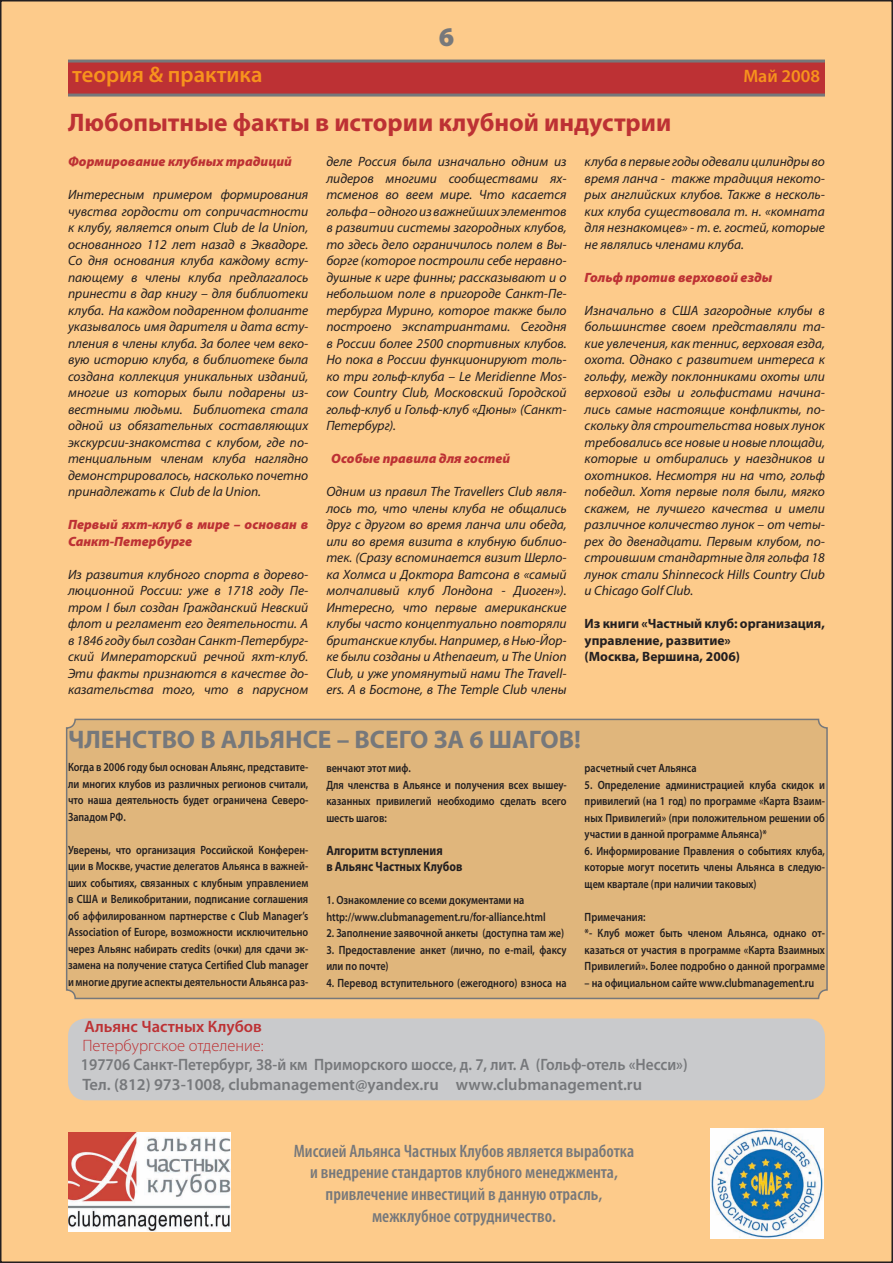
<style>
.page{position:relative;width:893px;height:1263px;background:#fff}
.page>*{position:absolute;margin:0;border:0;box-sizing:border-box;transform-origin:0 0}
.t1{font:900 27px "Myriad Pro";color:#76787b}
.t2{font:700 25.5px "Myriad Pro";color:#bd3134}
.t3{font:700 25.5px "Myriad Pro";color:#76787b}
.t4{font:600 22.5px "Myriad Pro";color:#f7931d}
.t5{font:600 condensed 18px/21.6px "Myriad Pro";color:#76787b;text-align:center}
.t6{font:600 18px "Myriad Pro";color:#f7931d}
.t7{font:600 16.5px/19.8px "Myriad Pro";color:#76787b;scale:.93 1}
.t8{font:300 16.5px "Myriad Pro";color:#bd3134}
.t9{font:600 16.5px "Myriad Pro";color:#bd3134}
.t10{font:italic 13.5px/16.5px "Myriad Pro";color:#231f20;text-align:justify}
.t11{font:italic 900 13.5px/16.5px "Myriad Pro";color:#bd3134}
.t12{font:700 13.5px/16.5px "Myriad Pro";color:#231f20}
.t13{font:700 13.5px/16.5px "Myriad Pro";color:#231f20;scale:.85 1}
.t14{font:600 12px/16.5px "Myriad Pro";color:#231f20;text-align:justify;scale:.85 1}
</style>
<div class="page">
<div style="left:1px;top:1px;width:891px;height:1261px;background:#fdcb8b"></div>
<div style="left:68px;top:61px;width:757px;height:35px;background:#bd3134"></div>
<hr style="left:68px;top:60px;width:757px;height:3px;background:#76787b">
<hr style="left:68px;top:94px;width:757px;height:3px;background:#76787b">
<img style="left:68px;top:1133px;width:162px;height:98px">
<img style="left:711px;top:1128px;width:113px;height:110px">
<div style="left:68px;top:1018px;width:757px;height:82px;background:#c9cacc"></div>
<div style="left:65px;top:718px;width:763px;height:282px;background:#e0b67c"></div>
<h1 class="t1" style="left:439px;top:21px;width:17px">6</h1>
<h3 class="t4" style="left:72px;top:62px;width:192px">теория &amp; практика</h3>
<h3 class="t6" style="left:743px;top:66px;width:78px">Май 2008</h3>
<h2 class="t2" style="left:68px;top:108px;width:605px">Любопытные факты в истории клубной индустрии</h2>
<p class="t11" style="left:68px;top:154px;width:225px">Формирование клубных традиций</p>
<p class="t10" style="left:68px;top:187px;width:242px">Интересным примером формирования чувства гордости от сопричастности к клубу, является опыт Club de la Union, основанного 112 лет назад в Эквадоре.<br>Со дня основания клуба каждому всту&shy;пающему в члены клуба предлагалось принести в дар книгу – для библиотеки клуба. На каждом подаренном фолианте указывалось имя дарителя и дата всту&shy;пления в члены клуба. За более чем веко&shy;вую историю клуба, в библиотеке была создана коллекция уникальных изданий, многие из которых были подарены из&shy;вестными людьми. Библиотека стала одной из обязательных составляющих экскурсии-знакомства с клубом, где по&shy;тенциальным членам клуба наглядно демонстрировалось, насколько почетно принадлежать к Club de la Union.</p>
<p class="t11" style="left:68px;top:517px;width:242px">Первый яхт-клуб в мире – основан в<br>Санкт-Петербурге</p>
<p class="t10" style="left:68px;top:566px;width:242px">Из развития клубного спорта в дорево&shy;люционной России: уже в 1718 году Пе&shy;тром I был создан Гражданский Невский флот и регламент его деятельности. А в 1846 году был создан Санкт-Петербург&shy;ский Императорский речной яхт-клуб.<br>Эти факты признаются в качестве до&shy;казательства того, что в парусном</p>
<p class="t10" style="left:326px;top:154px;width:242px">деле Россия была изначально одним из лидеров многими сообществами ях&shy;тсменов во веем мире. Что касается гольфа – одного из важнейших элементов в развитии системы загородных клубов, то здесь дело ограничилось полем в Вы&shy;борге (которое построили себе неравно&shy;душные к игре финны; рассказывают и о небольшом поле в пригороде Санкт-Пе&shy;тербурга Мурино, которое также было построено экспатриантами. Сегодня в России более 2500 спортивных клубов.<br>Но пока в России функционируют толь&shy;ко три гольф-клуба – Le Meridienne Mos&shy;cow Country Club, Московский Городской гольф-клуб и Гольф-клуб «Дюны» (Санкт-Петербург).</p>
<p class="t11" style="left:331px;top:451px;width:181px">Особые правила для гостей</p>
<p class="t10" style="left:326px;top:484px;width:242px">Одним из правил The Travellers Club явля&shy;лось то, что члены клуба не общались друг с другом во время ланча или обеда, или во время визита в клубную библио&shy;тек. (Сразу вспоминается визит Шерло&shy;ка Холмса и Доктора Ватсона в «самый молчаливый клуб Лондона - Диоген»).<br>Интересно, что первые американские клубы часто концептуально повторяли британские клубы. Например, в Нью-Йор&shy;ке были созданы и Athenaeum, и The Union Club, и уже упомянутый нами The Travell&shy;ers. А в Бостоне, в The Temple Club члены</p>
<p class="t10" style="left:585px;top:154px;width:242px">клуба в первые годы одевали цилиндры во время ланча - также традиция некото&shy;рых английских клубов. Также в несколь&shy;ких клуба существовала т. н. «комната для незнакомцев» - т. е. гостей, которые не являлись членами клуба.</p>
<p class="t11" style="left:585px;top:269px;width:189px">Гольф против верховой езды</p>
<p class="t10" style="left:585px;top:302px;width:242px">Изначально в США загородные клубы в большинстве своем представляли та&shy;кие увлечения, как теннис, верховая езда, охота. Однако с развитием интереса к гольфу, между поклонниками охоты или верховой езды и гольфистами начина&shy;лись самые настоящие конфликты, по&shy;скольку для строительства новых лунок требовались все новые и новые площади, которые и отбирались у наездников и охотников. Несмотря ни на что, гольф победил. Хотя первые поля были, мягко скажем, не лучшего качества и имели различное количество лунок – от четы&shy;рех до двенадцати. Первым клубом, по&shy;строившим стандартные для гольфа 18 лунок стали Shinnecock Hills Country Club и Chicago Golf Club.</p>
<p class="t12" style="left:585px;top:616px;width:242px">Из книги «Частный клуб: организация, управление, развитие»<br>(Москва, Вершина, 2006)</p>
<h2 class="t3" style="left:68px;top:725px;width:514px">ЧЛЕНСТВО В АЛЬЯНСЕ – ВСЕГО ЗА 6 ШАГОВ!</h2>
<p class="t14" style="left:326px;top:760px;width:284px;text-align:left">венчают этот миф.<br>Для членства в Альянсе и получения всех вышеу&shy;казанных привилегий необходимо сделать всего шесть шагов:</p>
<p class="t13" style="left:326px;top:842px;width:162px">Алгоритм вступления<br>в Альянс Частных Клубов</p>
<p class="t14" style="left:326px;top:892px;width:259px">1. Ознакомление со всеми документами на http://www.clubmanagement.ru/for-alliance.html</p>
<p class="t14" style="left:326px;top:925px;width:281px">2. Заполнение заявочной анкеты (доступна там же)</p>
<p class="t14" style="left:326px;top:942px;width:284px">3. Предоставление анкет (лично, по e-mail, факсу или по почте)</p>
<p class="t14" style="left:326px;top:975px;width:284px">4. Перевод вступительного (ежегодного) взноса на</p>
<p class="t14" style="left:68px;top:759px;width:284px">Когда в 2006 году был основан Альянс, представите&shy;ли многих клубов из различных регионов считали, что наша деятельность будет ограничена Северо-Западом РФ.</p>
<p class="t14" style="left:68px;top:842px;width:284px">Уверены, что организация Российской Конферен&shy;ции в Москве, участие делегатов Альянса в важней&shy;ших событиях, связанных с клубным управлением в США и Великобритании, подписание соглашения об аффилированном партнерстве с Club Manager’s Association of Europe, возможности исключительно через Альянс набирать credits (очки) для сдачи эк&shy;замена на получение статуса Certified Club manager и многие другие аспекты деятельности Альянса раз-</p>
<p class="t14" style="left:585px;top:760px;width:133px">расчетный счет Альянса</p>
<p class="t14" style="left:585px;top:777px;width:284px">5. Определение администрацией клуба скидок и привилегий (на 1 год) по программе «Карта Взаим&shy;ных Привилегий» (при положительном решении об участии в данной программе Альянса)*</p>
<p class="t14" style="left:585px;top:843px;width:284px">6. Информирование Правления о событиях клуба, которые могут посетить члены Альянса в следую&shy;щем квартале (при наличии таковых)</p>
<p class="t14" style="left:585px;top:909px;width:284px;text-align:left">Примечания:<br>*- Клуб может быть членом Альянса, однако от&shy;казаться от участия в программе «Карта Взаимных Привилегий». Более подробно о данной программе</p>
<p class="t14" style="left:585px;top:975px;width:272px">– на официальном сайте www.clubmanagement.ru</p>
<p class="t9" style="left:84px;top:1018px;width:179px">Альянс Частных Клубов</p>
<p class="t8" style="left:82px;top:1036px;width:183px">Петербургское отделение:</p>
<p class="t7" style="left:81px;top:1055px;width:654px">197706 Санкт-Петербург, 38-й км Приморского шоссе, д. 7, лит. А (Гольф-отель «Несси»)<br>Тел. (812) 973-1008, clubmanagement@yandex.ru www.clubmanagement.ru</p>
<h3 class="t5" style="left:294px;top:1140px;width:342px">Миссией Альянса Частных Клубов является выработка и внедрение стандартов клубного менеджмента, привлечение инвестиций в данную отрасль, межклубное сотрудничество.</h3>
</div>
